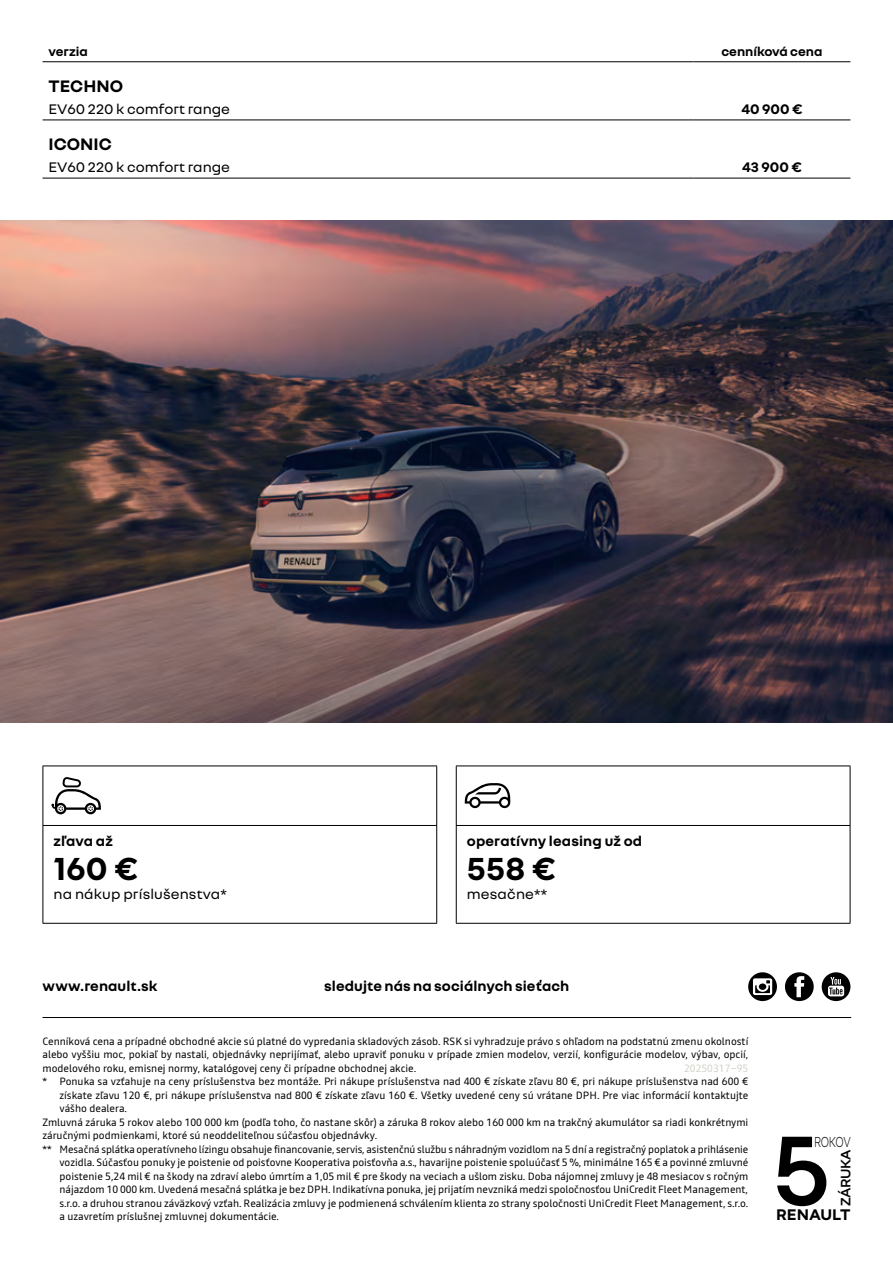
<style>
.page{position:relative;width:893px;height:1263px;background:#fff}
.page>*{position:absolute;margin:0;border:0;box-sizing:border-box;transform-origin:0 0}
.t1{font:700 34.5px "Nouvel R";letter-spacing:.01em;color:#000}
.t2{font:700 18px "Nouvel R";color:#000}
.t3{font:700 16.65px "Nouvel R";color:#000}
.t4{font:300 15.75px "Nouvel R";letter-spacing:-.035em;color:#000;scale:.7 1}
.t5{font:700 15px "Nouvel R";letter-spacing:.005em;color:#000}
.t6{font:15px "Nouvel R";color:#000}
.t7{font:600 14.85px "Nouvel R";letter-spacing:-.03em;color:#000}
.t8{font:700 13.5px "Nouvel R";color:#000}
.t9{font:10.5px/13.5px "Read";color:#000;text-align:justify}
.t10{font:10.5px "Read";color:#d2d2ca}
</style>
<div class="page">
<img style="left:0;top:220px;width:893px;height:502px">
<hr style="left:43px;top:61px;width:650px;height:1px;background:#000">
<hr style="left:693px;top:61px;width:157px;height:1px;background:#000">
<hr style="left:43px;top:120px;width:650px;height:1px;background:#000">
<hr style="left:693px;top:120px;width:157px;height:1px;background:#000">
<hr style="left:43px;top:178px;width:650px;height:1px;background:#000">
<hr style="left:693px;top:178px;width:157px;height:1px;background:#000">
<hr style="left:43px;top:1017px;width:808px;height:1px;background:#000">
<div style="left:822px;top:972px;width:28px;height:29px;background:#000;border-radius:50%"></div>
<svg style="left:828px;top:977px;width:16px;height:19px"></svg>
<div style="left:785px;top:972px;width:29px;height:29px;background:#000;border-radius:50%"></div>
<svg style="left:794px;top:976px;width:10px;height:21px"></svg>
<svg style="left:777px;top:1137px;width:49px;height:69px"></svg>
<svg style="left:748px;top:972px;width:29px;height:29px"></svg>
<svg style="left:753px;top:978px;width:19px;height:17px"></svg>
<hr style="left:43px;top:765px;width:394px;height:1px;background:#000">
<hr style="left:43px;top:766px;width:1px;height:59px;background:#000">
<hr style="left:436px;top:766px;width:1px;height:59px;background:#000">
<hr style="left:43px;top:825px;width:394px;height:1px;background:#000">
<hr style="left:43px;top:826px;width:1px;height:97px;background:#000">
<hr style="left:436px;top:826px;width:1px;height:97px;background:#000">
<hr style="left:43px;top:923px;width:394px;height:1px;background:#000">
<svg style="left:51px;top:777px;width:50px;height:37px"></svg>
<svg style="left:457px;top:766px;width:393px;height:157px"></svg>
<hr style="left:456px;top:765px;width:394px;height:1px;background:#000">
<hr style="left:456px;top:766px;width:1px;height:59px;background:#000">
<hr style="left:850px;top:766px;width:1px;height:59px;background:#000">
<hr style="left:456px;top:825px;width:394px;height:1px;background:#000">
<hr style="left:456px;top:826px;width:1px;height:97px;background:#000">
<hr style="left:850px;top:826px;width:1px;height:97px;background:#000">
<hr style="left:456px;top:923px;width:394px;height:1px;background:#000">
<svg style="left:465px;top:783px;width:45px;height:25px"></svg>
<p class="t8" style="left:49px;top:43px;width:41px">verzia</p>
<p class="t8" style="left:721px;top:43px;width:103px">cenníková cena</p>
<h2 class="t2" style="left:49px;top:74px;width:76px">TECHNO</h2>
<h3 class="t6" style="left:49px;top:99px;width:183px">EV60 220 k comfort range</h3>
<h3 class="t5" style="left:741px;top:99px;width:63px">40 900 €</h3>
<h2 class="t2" style="left:49px;top:133px;width:65px">ICONIC</h2>
<h3 class="t6" style="left:49px;top:157px;width:183px">EV60 220 k comfort range</h3>
<h3 class="t5" style="left:742px;top:157px;width:61px">43 900 €</h3>
<h3 class="t5" style="left:54px;top:831px;width:61px">zľava až</h3>
<h1 class="t1" style="left:54px;top:846px;width:86px">160 €</h1>
<h3 class="t6" style="left:54px;top:885px;width:175px">na nákup príslušenstva*</h3>
<h3 class="t5" style="left:467px;top:831px;width:177px">operatívny leasing už od</h3>
<h1 class="t1" style="left:467px;top:846px;width:90px">558 €</h1>
<h3 class="t6" style="left:467px;top:885px;width:82px">mesačne**</h3>
<h3 class="t5" style="left:43px;top:976px;width:117px">www.renault.sk</h3>
<h3 class="t5" style="left:324px;top:976px;width:247px">sledujte nás na sociálnych sieťach</h3>
<p class="t9" style="left:43px;top:1034px;width:707px">Cenníková cena a prípadné obchodné akcie sú platné do vypredania skladových zásob. RSK si vyhradzuje právo s ohľadom na podstatnú zmenu okolností alebo vyššiu moc, pokiaľ by nastali, objednávky neprijímať, alebo upraviť ponuku v prípade zmien modelov, verzií, konfigurácie modelov, výbav, opcií, modelového roku, emisnej normy, katalógovej ceny či prípadne obchodnej akcie.</p>
<p class="t10" style="left:684px;top:1061px;width:66px">20250317–95</p>
<p class="t9" style="left:43px;top:1075px;width:707px">* Ponuka sa vzťahuje na ceny príslušenstva bez montáže. Pri nákupe príslušenstva nad 400 € získate zľavu 80 €, pri nákupe príslušenstva nad 600 €</p>
<p class="t9" style="left:60px;top:1088px;width:690px">získate zľavu 120 €, pri nákupe príslušenstva nad 800 € získate zľavu 160 €. Všetky uvedené ceny sú vrátane DPH. Pre viac informácií kontaktujte</p>
<p class="t9" style="left:60px;top:1102px;width:69px">vášho dealera.</p>
<p class="t9" style="left:43px;top:1115px;width:707px">Zmluvná záruka 5 rokov alebo 100 000 km (podľa toho, čo nastane skôr) a záruka 8 rokov alebo 160 000 km na trakčný akumulátor sa riadi konkrétnymi</p>
<p class="t9" style="left:42px;top:1129px;width:336px">záručnými podmienkami, ktoré sú neoddeliteľnou súčasťou objednávky.</p>
<p class="t9" style="left:43px;top:1142px;width:707px">** Mesačná splátka operatívneho lízingu obsahuje financovanie, servis, asistenčnú službu s náhradným vozidlom na 5 dní a registračný poplatok a prihlásenie</p>
<p class="t9" style="left:60px;top:1156px;width:690px">vozidla. Súčasťou ponuky je poistenie od poisťovne Kooperativa poisťovňa a.s., havarijne poistenie spoluúčasť 5 %, minimálne 165 € a povinné zmluvné</p>
<p class="t9" style="left:60px;top:1169px;width:690px">poistenie 5,24 mil € na škody na zdraví alebo úmrtím a 1,05 mil € pre škody na veciach a ušlom zisku. Doba nájomnej zmluvy je 48 mesiacov s ročným</p>
<p class="t9" style="left:60px;top:1183px;width:690px">nájazdom 10 000 km. Uvedená mesačná splátka je bez DPH. Indikatívna ponuka, jej prijatím nevzniká medzi spoločnosťou UniCredit Fleet Management,</p>
<p class="t9" style="left:60px;top:1196px;width:690px">s.r.o. a druhou stranou záväzkový vzťah. Realizácia zmluvy je podmienená schválením klienta zo strany spoločnosti UniCredit Fleet Management, s.r.o.</p>
<p class="t9" style="left:60px;top:1210px;width:221px">a uzavretím príslušnej zmluvnej dokumentácie.</p>
<h3 class="t4" style="left:814px;top:1132px;width:54px">ROKOV</h3>
<h3 class="t7" style="left:836px;top:1206px;width:59px;rotate:-90deg">Záruka</h3>
<h3 class="t3" style="left:776px;top:1204px;width:76px">Renault</h3>
</div>
